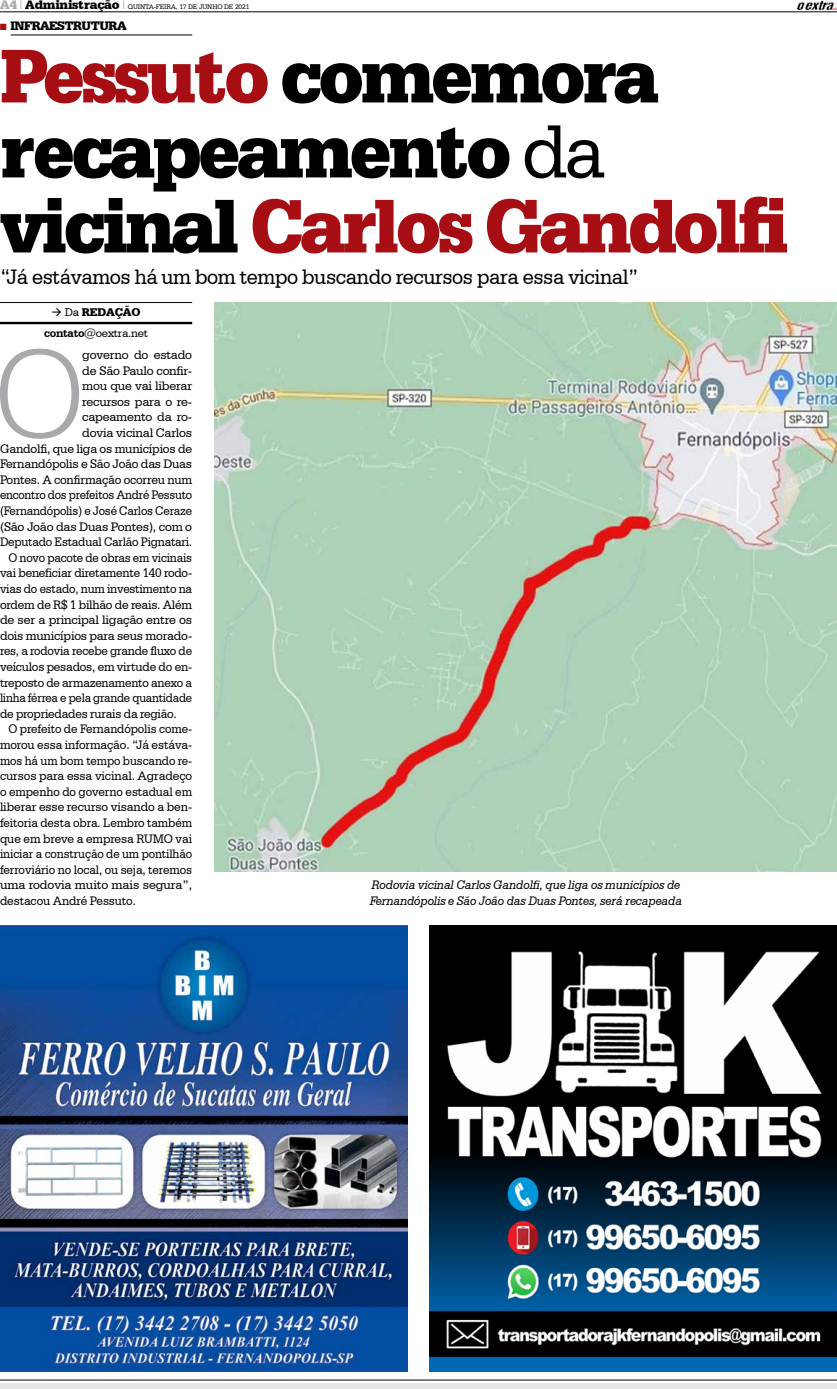
<style>
.page{position:relative;width:837px;height:1389px;background:#fff}
.page>*{position:absolute;margin:0;border:0;box-sizing:border-box;transform-origin:0 0}
.t1{font:300 133.7px "Serifa BT";color:#a7a9ac;scale:.95 1}
.t2{font:900 80px/75px "Serifa BT";letter-spacing:-.05em;color:#000;scale:.95 1}
.t3{font:22px "Serifa BT";letter-spacing:-.02em;color:#000;scale:.95 1}
.t4{font:13px "Serifa BT";letter-spacing:-.02em;color:#000}
.t5{font:13px "Serifa BT";letter-spacing:-.02em;color:#000;scale:.93 1}
.t6{font:13px "Serifa BT";letter-spacing:-.02em;color:#000;scale:.95 1}
.t7{font:13px "Serifa BT";letter-spacing:-.02em;color:#000;scale:.94 1}
.t8{font:italic 13px/15.6px "Serifa BT";letter-spacing:-.01em;color:#000;scale:.95 1}
.t9{font:13px "Serifa BT";letter-spacing:-.02em;color:#000;scale:.96 1}
.t10{font:13px "Serifa BT";letter-spacing:-.02em;color:#000;scale:.91 1}
.t11{font:13px "Serifa BT";letter-spacing:-.02em;color:#000;scale:.92 1}
.t12{font:900 13px "Serifa BT";letter-spacing:-.04em;color:#000}
.t13{font:11.8px/20.8px "Serifa BT";letter-spacing:-.02em;color:#000;text-align:center}
.t14{font:7px "Serifa BT";letter-spacing:-.02em;color:#000}
.s1{font-weight:900;font-size:13px;color:#a7a9ac}
.s2{font-weight:900;font-size:13px}
.s3{color:#a70e13}
.s4{font-weight:400}
.s5{font-weight:900}
.s6{font-weight:700}
</style>
<div class="page">
<div style="left:0;top:1383px;width:836px;height:6px;background:#e6e7e8"></div>
<hr style="left:0;top:1380px;width:836px;height:1px;background:#000">
<hr style="left:0;top:12px;width:836px;height:1px;background:#000">
<img style="left:797px;top:1px;width:39px;height:8px">
<hr style="left:0;top:302px;width:192px;height:1px;background:#000">
<hr style="left:0;top:322px;width:192px;height:2px;background:#000">
<hr style="left:11px;top:35px;width:181px;height:1px;background:#000">
<img style="left:0;top:926px;width:407px;height:445px">
<img style="left:429px;top:926px;width:407px;height:445px">
<img style="left:215px;top:302px;width:621px;height:569px">
<p class="t14" style="left:0;top:2px;width:251px"><span class="s1">A4</span> <sup>|</sup> <span class="s2">Administração</span> <sup>|</sup> QUINTA-FEIRA, 17 DE JUNHO DE 2021</p>
<p class="t12" style="left:0;top:18px;width:128px"><span class="s3">→</span> INFRAESTRUTURA</p>
<h2 class="t2" style="left:0;top:36px;width:831px"><span class="s3">Pessuto</span> comemora recapeamento <span class="s4">da </span>vicinal <span class="s3">Carlos Gandolfi</span></h2>
<h3 class="t3" style="left:0;top:264px;width:673px">“Já estávamos há um bom tempo buscando recursos para essa vicinal”</h3>
<p class="t13" style="left:44px;top:302px;width:106px">→ Da <span class="s5">Redação </span><span class="s6">contato</span>@oextra.net</p>
<h1 class="t1" style="left:-6px;top:316px;width:97px">O</h1>
<p class="t4" style="left:82px;top:347px;width:111px">governo do estado</p>
<p class="t4" style="left:82px;top:363px;width:111px">de São Paulo confir-</p>
<p class="t4" style="left:82px;top:378px;width:111px">mou que vai liberar</p>
<p class="t4" style="left:82px;top:394px;width:111px">recursos para o re-</p>
<p class="t4" style="left:82px;top:409px;width:111px">capeamento da ro-</p>
<p class="t4" style="left:82px;top:425px;width:111px">dovia vicinal Carlos</p>
<p class="t4" style="left:0;top:441px;width:194px">Gandolfi, que liga os municípios de</p>
<p class="t4" style="left:0;top:456px;width:194px">Fernandópolis e São João das Duas</p>
<p class="t9" style="left:0;top:472px;width:202px">Pontes. A confirmação ocorreu num</p>
<p class="t10" style="left:0;top:487px;width:212px">encontro dos prefeitos André Pessuto</p>
<p class="t5" style="left:0;top:503px;width:208px">(Fernandópolis) e José Carlos Ceraze</p>
<p class="t4" style="left:0;top:519px;width:194px">(São João das Duas Pontes), com o</p>
<p class="t5" style="left:0;top:534px;width:208px">Deputado Estadual Carlão Pignatari.</p>
<p class="t5" style="left:9px;top:550px;width:199px">O novo pacote de obras em vicinais</p>
<p class="t6" style="left:0;top:565px;width:204px">vai beneficiar diretamente 140 rodo-</p>
<p class="t5" style="left:0;top:581px;width:208px">vias do estado, num investimento na</p>
<p class="t9" style="left:0;top:597px;width:202px">ordem de R$ 1 bilhão de reais. Além</p>
<p class="t4" style="left:0;top:612px;width:194px">de ser a principal ligação entre os</p>
<p class="t4" style="left:0;top:628px;width:194px">dois municípios para seus morado-</p>
<p class="t7" style="left:0;top:643px;width:206px">res, a rodovia recebe grande fluxo de</p>
<p class="t6" style="left:0;top:659px;width:204px">veículos pesados, em virtude do en-</p>
<p class="t7" style="left:0;top:675px;width:206px">treposto de armazenamento anexo a</p>
<p class="t10" style="left:0;top:690px;width:213px">linha férrea e pela grande quantidade</p>
<p class="t6" style="left:0;top:706px;width:188px">de propriedades rurais da região.</p>
<p class="t5" style="left:9px;top:721px;width:199px">O prefeito de Fernandópolis come-</p>
<p class="t6" style="left:0;top:737px;width:204px">morou essa informação. “Já estáva-</p>
<p class="t11" style="left:0;top:753px;width:210px">mos há um bom tempo buscando re-</p>
<p class="t9" style="left:0;top:768px;width:202px">cursos para essa vicinal. Agradeço</p>
<p class="t7" style="left:0;top:784px;width:206px">o empenho do governo estadual em</p>
<p class="t4" style="left:0;top:799px;width:194px">liberar esse recurso visando a ben-</p>
<p class="t5" style="left:0;top:815px;width:208px">feitoria desta obra. Lembro também</p>
<p class="t6" style="left:0;top:831px;width:204px">que em breve a empresa RUMO vai</p>
<p class="t11" style="left:0;top:846px;width:210px">iniciar a construção de um pontilhão</p>
<p class="t7" style="left:0;top:862px;width:206px">ferroviário no local, ou seja, teremos</p>
<p class="t4" style="left:0;top:877px;width:194px">uma rodovia muito mais segura”,</p>
<p class="t6" style="left:0;top:893px;width:145px">destacou André Pessuto.</p>
<p class="t8" style="left:369px;top:877px;width:330px">Rodovia vicinal Carlos Gandolfi, que liga os municípios de<br>Fernandópolis e São João das Duas Pontes, será recapeada</p>
</div>
